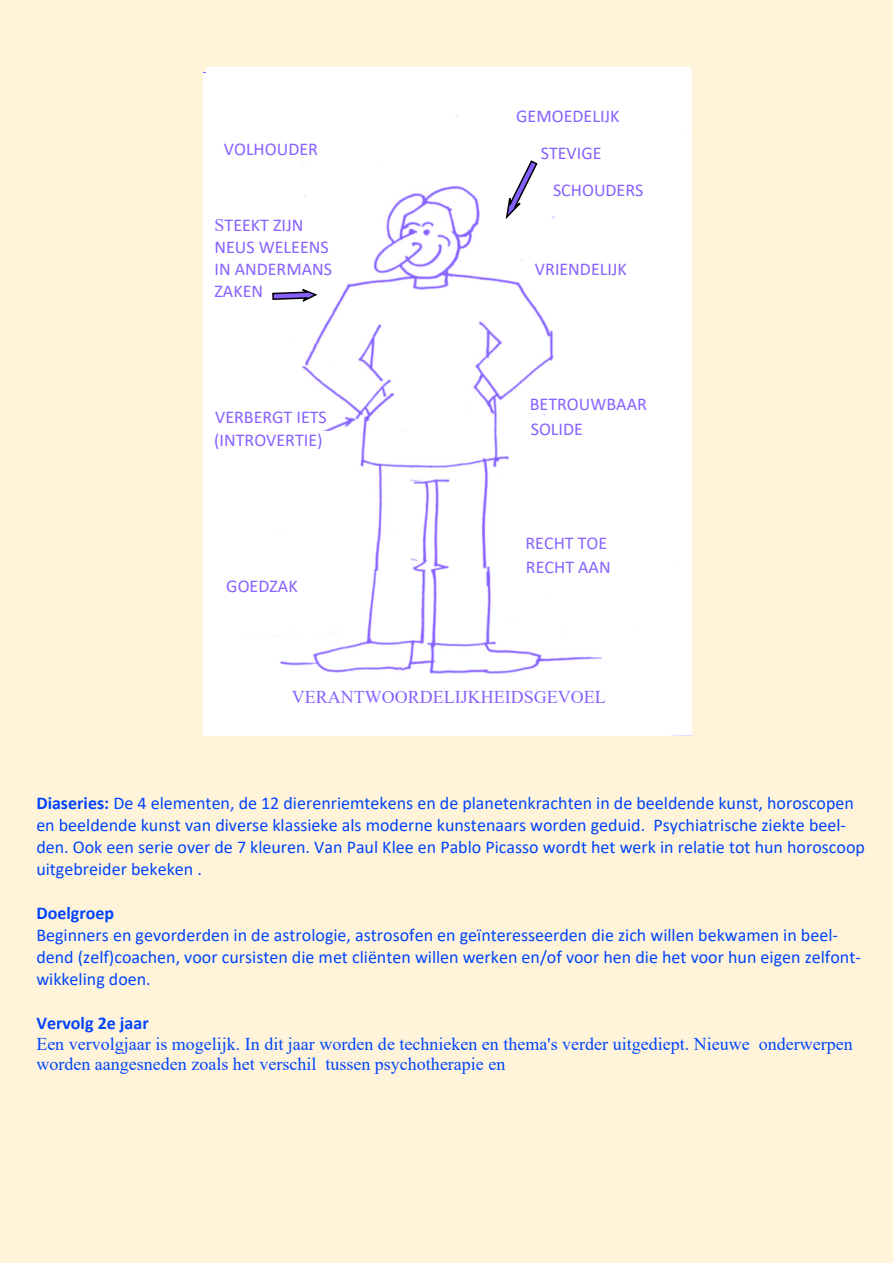
<style>
.page{position:relative;width:893px;height:1263px;background:#fff4da}
.page>*{position:absolute;margin:0;border:0;box-sizing:border-box;transform-origin:0 0}
.t1{font:18px/22px "Calibri";color:#0044fc}
.t2{font:18px/20.7px "Times New Roman";color:#0044fc}
.t3{font:18px/22px "Calibri";color:#8661ff}
.t4{font:18px "Times New Roman";color:#8661ff}
.t5{font:700 18px "Calibri";color:#0044fc}
.s1{font-family:"Times New Roman"}
.s2{font-weight:700}
</style>
<div class="page">
<div style="left:203px;top:72px;width:488px;height:664px;background:#fff"></div>
<div style="left:344px;top:696px;width:300px;height:26px;background:#fff"></div>
<div style="left:229px;top:567px;width:103px;height:40px;background:#fff"></div>
<div style="left:525px;top:535px;width:147px;height:56px;background:#fff"></div>
<div style="left:537px;top:431px;width:148px;height:58px;background:#fff"></div>
<div style="left:212px;top:431px;width:133px;height:79px;background:#fff"></div>
<div style="left:226px;top:197px;width:139px;height:79px;background:#fff"></div>
<div style="left:534px;top:245px;width:120px;height:38px;background:#fff"></div>
<div style="left:483px;top:117px;width:197px;height:93px;background:#fff"></div>
<div style="left:641px;top:85px;width:19px;height:24px;background:#fff"></div>
<div style="left:243px;top:109px;width:155px;height:39px;background:#fff"></div>
<div style="left:204px;top:73px;width:40px;height:662px;background:#fff"></div>
<div style="left:206px;top:67px;width:485px;height:31px;background:#fff"></div>
<svg style="left:505px;top:160px;width:34px;height:59px"></svg>
<svg style="left:271px;top:285px;width:47px;height:22px"></svg>
<p class="t3" style="left:224px;top:139px;width:96px">VOLHOUDER</p>
<p class="t3" style="left:214px;top:216px;width:119px"><span class="s1">S</span>TEEKT ZIJN<br>NEUS WELEENS<br>IN ANDERMANS<br>ZAKEN</p>
<p class="t3" style="left:215px;top:408px;width:113px">VERBERGT IETS</p>
<p class="t3" style="left:214px;top:431px;width:110px">(INTROVERTIE)</p>
<p class="t3" style="left:226px;top:576px;width:73px">GOEDZAK</p>
<p class="t3" style="left:516px;top:99px;width:105px;line-height:37px;text-align:center">GEMOEDELIJK<br>STEVIGE</p>
<p class="t3" style="left:553px;top:181px;width:92px">SCHOUDERS</p>
<p class="t3" style="left:535px;top:259px;width:94px">VRIENDELIJK</p>
<p class="t3" style="left:530px;top:394px;width:119px">BETROUWBAAR</p>
<p class="t3" style="left:531px;top:419px;width:54px">SOLIDE</p>
<p class="t3" style="left:525px;top:532px;width:87px;line-height:23.7px">RECHT TOE<br>RECHT AAN</p>
<p class="t4" style="left:292px;top:691px;width:316px">VERANTWOORDELIJKHEIDSGEVOEL</p>
<p class="t1" style="left:36px;top:793px;width:830px"><span class="s2">Diaseries:</span> De 4 elementen, de 12 dierenriemtekens en de planetenkrachten in de beeldende kunst, horoscopen en beeldende kunst van diverse klassieke als moderne kunstenaars worden geduid. Psychiatrische ziekte beel&shy;den. Ook een serie over de 7 kleuren. Van Paul Klee en Pablo Picasso wordt het werk in relatie tot hun horoscoop uitgebreider bekeken .</p>
<p class="t5" style="left:36px;top:905px;width:79px">Doelgroep</p>
<p class="t1" style="left:36px;top:925px;width:826px">Beginners en gevorderden in de astrologie, astrosofen en geïnteresseerden die zich willen bekwamen in beel&shy;dend (zelf)coachen, voor cursisten die met cliënten willen werken en/of voor hen die het voor hun eigen zelfont&shy;wikkeling doen.</p>
<p class="t5" style="left:36px;top:1015px;width:114px">Vervolg 2e jaar</p>
<p class="t2" style="left:36px;top:1035px;width:818px">Een vervolgjaar is mogelijk. In dit jaar worden de technieken en thema's verder uitgediept. Nieuwe onderwerpen worden aangesneden zoals het verschil tussen psychotherapie en</p>
</div>
